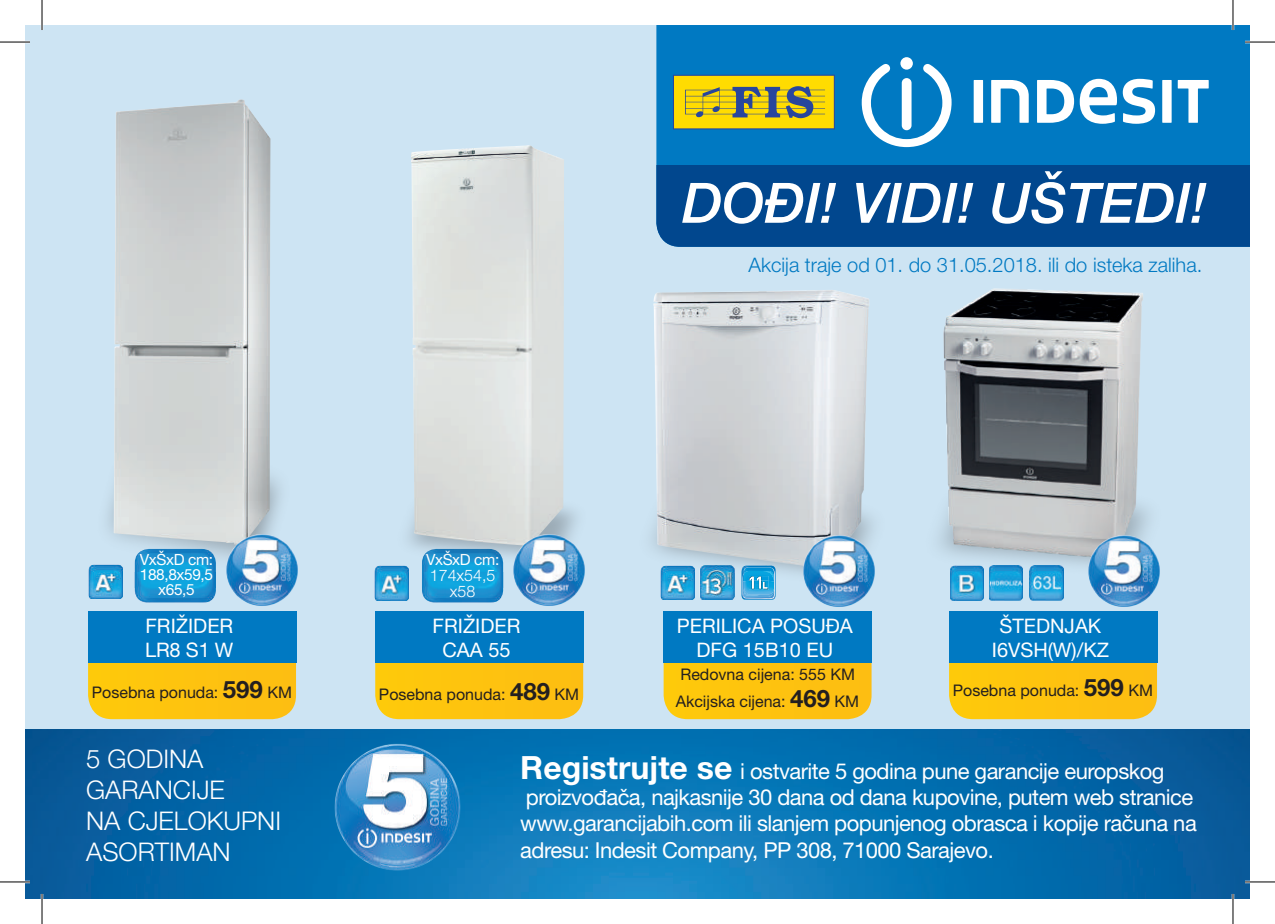
<style>
.page{position:relative;width:1275px;height:924px;background:#fff}
.page>*{position:absolute;margin:0;border:0;box-sizing:border-box;transform-origin:0 0}
.t1{font:italic 500 55.6px "Helvetica Neue LT Pro";color:#fff}
.t2{font:300 25.8px/30.8px "Helvetica Neue LT Pro";color:#fff}
.t3{font:22px/26.4px "Helvetica Neue LT Pro";letter-spacing:-.025em;color:#fff}
.t4{font:20px/24px "Helvetica Neue LT Pro";color:#fff;text-align:center}
.t5{font:300 20px "Helvetica Neue LT Pro";color:#0079c2}
.t6{font:16px "Helvetica Neue LT Pro";color:#231f20}
.t7{font:300 16px/16px "Helvetica Neue LT Pro";color:#fff;text-align:center}
.t8{font:15.4px/15px "Helvetica Neue LT Pro";letter-spacing:-.025em;color:#fff;text-align:center}
.s1{font-weight:700;font-size:24px}
.s2{font-weight:700;font-size:32px}
</style>
<div class="page">
<div style="left:25px;top:25px;width:1225px;height:704px;background:#cde4f3"></div>
<img style="left:25px;top:729px;width:1225px;height:169px">
<div style="left:663px;top:662px;width:208px;height:56px;background:#fec30f"></div>
<div style="left:663px;top:610px;width:208px;height:52px;background:#0079c2"></div>
<div style="left:88px;top:662px;width:208px;height:56px;background:#fec30f"></div>
<div style="left:88px;top:610px;width:208px;height:52px;background:#0079c2"></div>
<div style="left:656px;top:25px;width:594px;height:140px;background:#0079c2"></div>
<div style="left:656px;top:165px;width:594px;height:82px;background:#01478e"></div>
<svg style="left:861px;top:57px;width:90px;height:90px"></svg>
<div style="left:973px;top:80px;width:10px;height:43px;background:#fff"></div>
<svg style="left:991px;top:80px;width:37px;height:43px"></svg>
<svg style="left:1037px;top:79px;width:118px;height:45px"></svg>
<div style="left:1162px;top:80px;width:9px;height:43px;background:#fff"></div>
<svg style="left:1177px;top:80px;width:31px;height:43px"></svg>
<img style="left:333px;top:742px;width:129px;height:129px">
<svg style="left:673px;top:75px;width:162px;height:54px;background:#cbb826"></svg>
<img style="left:608px;top:422px;width:296px;height:193px">
<img style="left:614px;top:272px;width:296px;height:311px">
<div style="left:72px;top:368px;width:244px;height:239px;background:#cde4f3"></div>
<img style="left:114px;top:99px;width:156px;height:445px">
<img style="left:135px;top:548px;width:81px;height:23px">
<img style="left:135px;top:571px;width:81px;height:31px">
<img style="left:802px;top:534px;width:73px;height:73px">
<img style="left:225px;top:533px;width:73px;height:73px">
<div style="left:949px;top:662px;width:208px;height:56px;background:#fec30f"></div>
<div style="left:949px;top:610px;width:208px;height:52px;background:#0079c2"></div>
<img style="left:904px;top:420px;width:287px;height:203px">
<img style="left:925px;top:269px;width:238px;height:303px">
<img style="left:1088px;top:534px;width:73px;height:73px">
<img style="left:660px;top:565px;width:34px;height:34px">
<img style="left:700px;top:565px;width:34px;height:34px">
<img style="left:741px;top:565px;width:34px;height:34px">
<img style="left:742px;top:567px;width:32px;height:30px">
<img style="left:744px;top:570px;width:30px;height:11px">
<img style="left:742px;top:581px;width:32px;height:15px">
<img style="left:743px;top:588px;width:17px;height:7px">
<img style="left:749px;top:588px;width:19px;height:1px">
<svg style="left:744px;top:571px;width:29px;height:17px"></svg>
<div style="left:375px;top:662px;width:208px;height:56px;background:#fec30f"></div>
<div style="left:375px;top:610px;width:208px;height:52px;background:#0079c2"></div>
<img style="left:380px;top:441px;width:231px;height:162px">
<img style="left:411px;top:145px;width:153px;height:402px">
<img style="left:512px;top:533px;width:73px;height:73px">
<img style="left:374px;top:565px;width:34px;height:35px">
<img style="left:88px;top:564px;width:35px;height:34px">
<img style="left:950px;top:565px;width:34px;height:34px">
<img style="left:989px;top:565px;width:33px;height:35px">
<img style="left:1030px;top:565px;width:33px;height:35px">
<hr style="left:0;top:41px;width:30px;height:2px;background:#fff">
<hr style="left:1245px;top:41px;width:30px;height:2px;background:#fff">
<hr style="left:0;top:880px;width:30px;height:2px;background:#fff">
<hr style="left:1245px;top:880px;width:30px;height:2px;background:#fff">
<hr style="left:41px;top:0;width:2px;height:30px;background:#fff">
<hr style="left:41px;top:893px;width:2px;height:30px;background:#fff">
<hr style="left:1231px;top:0;width:3px;height:30px;background:#fff">
<hr style="left:1231px;top:893px;width:3px;height:30px;background:#fff">
<hr style="left:0;top:42px;width:30px;height:1px;background:#000">
<hr style="left:1245px;top:42px;width:30px;height:1px;background:#000">
<hr style="left:0;top:881px;width:30px;height:1px;background:#000">
<hr style="left:1245px;top:881px;width:30px;height:1px;background:#000">
<hr style="left:42px;top:0;width:1px;height:30px;background:#000">
<hr style="left:42px;top:893px;width:1px;height:30px;background:#000">
<hr style="left:1232px;top:0;width:1px;height:30px;background:#000">
<hr style="left:1232px;top:893px;width:1px;height:30px;background:#000">
<h1 class="t1" style="left:682px;top:169px;width:526px">DOĐI! VIDI! UŠTEDI!</h1>
<p class="t5" style="left:748px;top:252px;width:455px">Akcija traje od 01. do 31.05.2018. ili do isteka zaliha.</p>
<p class="t8" style="left:140px;top:551px;width:75px">VxŠxD cm:<br>188,8x59,5 x65,5</p>
<p class="t4" style="left:145px;top:613px;width:90px;text-align:left">FRIŽIDER<br>LR8 S1 W</p>
<p class="t6" style="left:92px;top:682px;width:202px">Posebna ponuda: <span class="s1">599</span> KM</p>
<p class="t2" style="left:86px;top:742px;width:196px">5 GODINA<br>GARANCIJE<br>NA CJELOKUPNI<br>ASORTIMAN</p>
<p class="t8" style="left:426px;top:551px;width:75px">VxŠxD cm:</p>
<p class="t7" style="left:430px;top:567px;width:67px">174x54,5 x58</p>
<p class="t4" style="left:432px;top:613px;width:89px">FRIŽIDER<br>CAA 55</p>
<p class="t6" style="left:379px;top:684px;width:202px">Posebna ponuda: <span class="s1">489</span> KM</p>
<p class="t4" style="left:677px;top:613px;width:177px">PERILICA POSUĐA<br>DFG 15B10 EU</p>
<p class="t6" style="left:675px;top:691px;width:185px">Akcijska cijena: <span class="s1">469</span> KM</p>
<p class="t6" style="left:680px;top:664px;width:176px">Redovna cijena: 555 KM</p>
<p class="t4" style="left:991px;top:613px;width:119px">ŠTEDNJAK<br>I6VSH(W)/KZ</p>
<p class="t6" style="left:953px;top:680px;width:202px">Posebna ponuda: <span class="s1">599</span> KM</p>
<p class="t3" style="left:520px;top:756px;width:678px"><span class="s2">Registrujte se</span> i ostvarite 5 godina pune garancije europskog proizvođača, najkasnije 30 dana od dana kupovine, putem web stranice www.garancijabih.com ili slanjem popunjenog obrasca i kopije računa na adresu: Indesit Company, PP 308, 71000 Sarajevo.</p>
</div>
